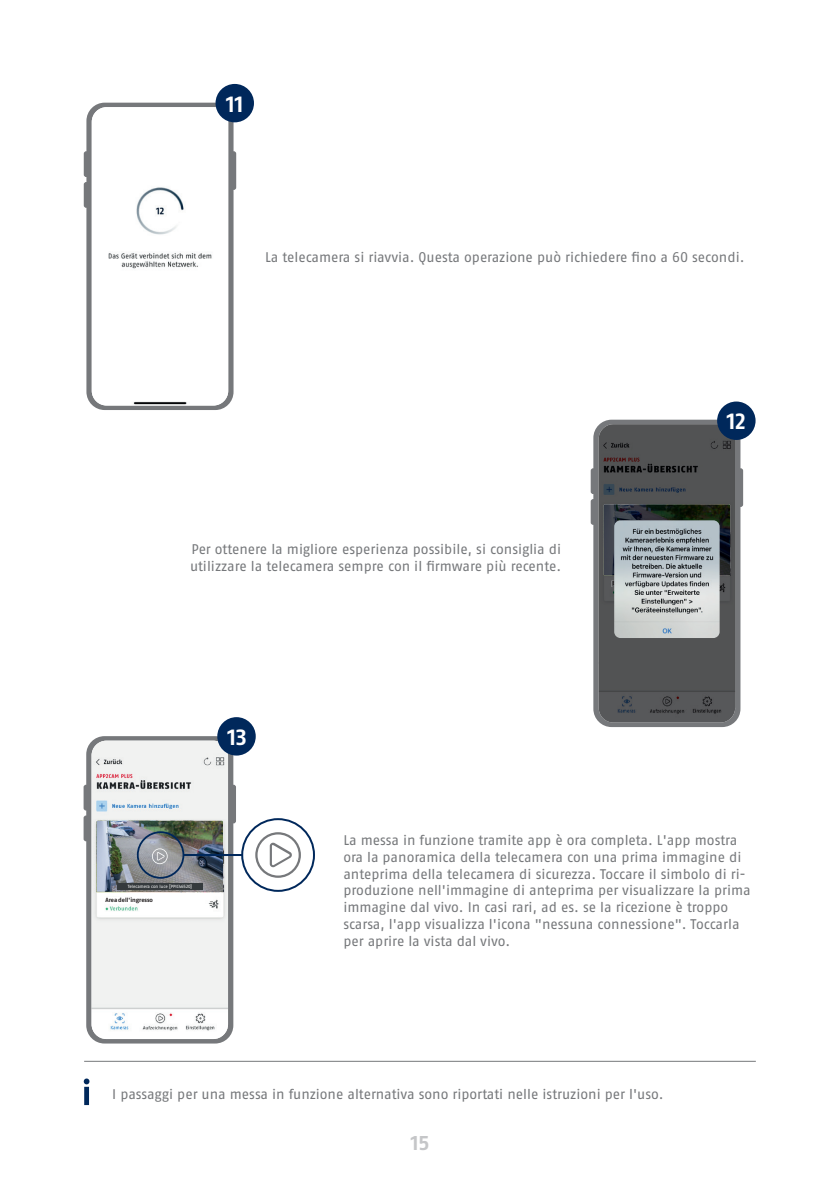
<style>
.page{position:relative;width:840px;height:1191px;background:#fff}
.page>*{position:absolute;margin:0;border:0;box-sizing:border-box;transform-origin:0 0}
.t1{font:700 22px "ABUS Fago Pro";color:#fff}
.t2{font:700 20px "ABUS Fago Pro";color:#c5c6c8}
.t3{font:14px/16.8px "ABUS Fago Pro";letter-spacing:-.005em;color:#76787b}
.t4{font:700 6px "ABUS Fago Pro";letter-spacing:-.005em;color:#231f20}
.t5{font:4.4px "ABUS Fago Pro";letter-spacing:-.005em;color:#fff}
</style>
<div class="page">
<svg style="left:590px;top:420px;width:152px;height:307px;fill:#76787b"></svg>
<img style="left:598px;top:424px;width:3px;height:298px">
<svg style="left:601px;top:424px;width:133px;height:298px;background:#4b4c4e"></svg>
<div style="left:612px;top:581px;width:46px;height:5px;background:#57585a"></div>
<img style="left:614px;top:520px;width:105px;height:118px">
<svg style="left:84px;top:103px;width:152px;height:307px;fill:#76787b"></svg>
<img style="left:92px;top:107px;width:136px;height:298px">
<div style="left:215px;top:84px;width:39px;height:38px;background:#00285b;border-radius:50%"></div>
<hr style="left:84px;top:1060px;width:671px;height:1px;background:#76787b">
<svg style="left:84px;top:1078px;width:5px;height:27px"></svg>
<svg style="left:83px;top:736px;width:153px;height:307px;fill:#76787b"></svg>
<img style="left:91px;top:740px;width:137px;height:299px">
<img style="left:96px;top:820px;width:127px;height:71px">
<div style="left:217px;top:717px;width:38px;height:38px;background:#00285b;border-radius:50%"></div>
<div style="left:137px;top:831px;width:47px;height:47px;border:2px solid #00285b;border-radius:50%"></div>
<div style="left:241px;top:818px;width:74px;height:74px;border:2px solid #00285b;border-radius:50%"></div>
<hr style="left:184px;top:854px;width:59px;height:2px;background:#00285b">
<div style="left:117px;top:883px;width:85px;height:7px;background:#353a3d"></div>
<svg style="left:255px;top:832px;width:46px;height:45px"></svg>
<svg style="left:152px;top:848px;width:15px;height:16px"></svg>
<div style="left:104px;top:897px;width:53px;height:6px;background:#fff"></div>
<div style="left:716px;top:401px;width:39px;height:39px;background:#00285b;border-radius:50%"></div>
<h1 class="t1" style="left:226px;top:91px;width:19px">11</h1>
<p class="t3" style="left:265px;top:249px;width:480px">La telecamera si riavvia. Questa operazione può richiedere fino a 60 secondi.</p>
<h1 class="t1" style="left:726px;top:408px;width:21px">12</h1>
<p class="t3" style="left:190px;top:540px;width:372px">Per ottenere la migliore esperienza possibile, si consiglia di utilizzare la telecamera sempre con il firmware più recente.</p>
<h1 class="t1" style="left:227px;top:724px;width:21px">13</h1>
<p class="t5" style="left:128px;top:884px;width:66px">Telecamera con luce [PPIC46520]</p>
<p class="t4" style="left:105px;top:896px;width:49px">Area dell'ingresso</p>
<p class="t3" style="left:343px;top:831px;width:408px">La messa in funzione tramite app è ora completa. L'app mostra ora la panoramica della telecamera con una prima immagine di anteprima della telecamera di sicurezza. Toccare il simbolo di ri&shy;produzione nell'immagine di anteprima per visualizzare la prima immagine dal vivo. In casi rari, ad es. se la ricezione è troppo scarsa, l'app visualizza l'icona "nessuna connessione". Toccarla per aprire la vista dal vivo.</p>
<p class="t3" style="left:112px;top:1085px;width:552px">I passaggi per una messa in funzione alternativa sono riportati nelle istruzioni per l'uso.</p>
<h2 class="t2" style="left:410px;top:1131px;width:20px">15</h2>
</div>
